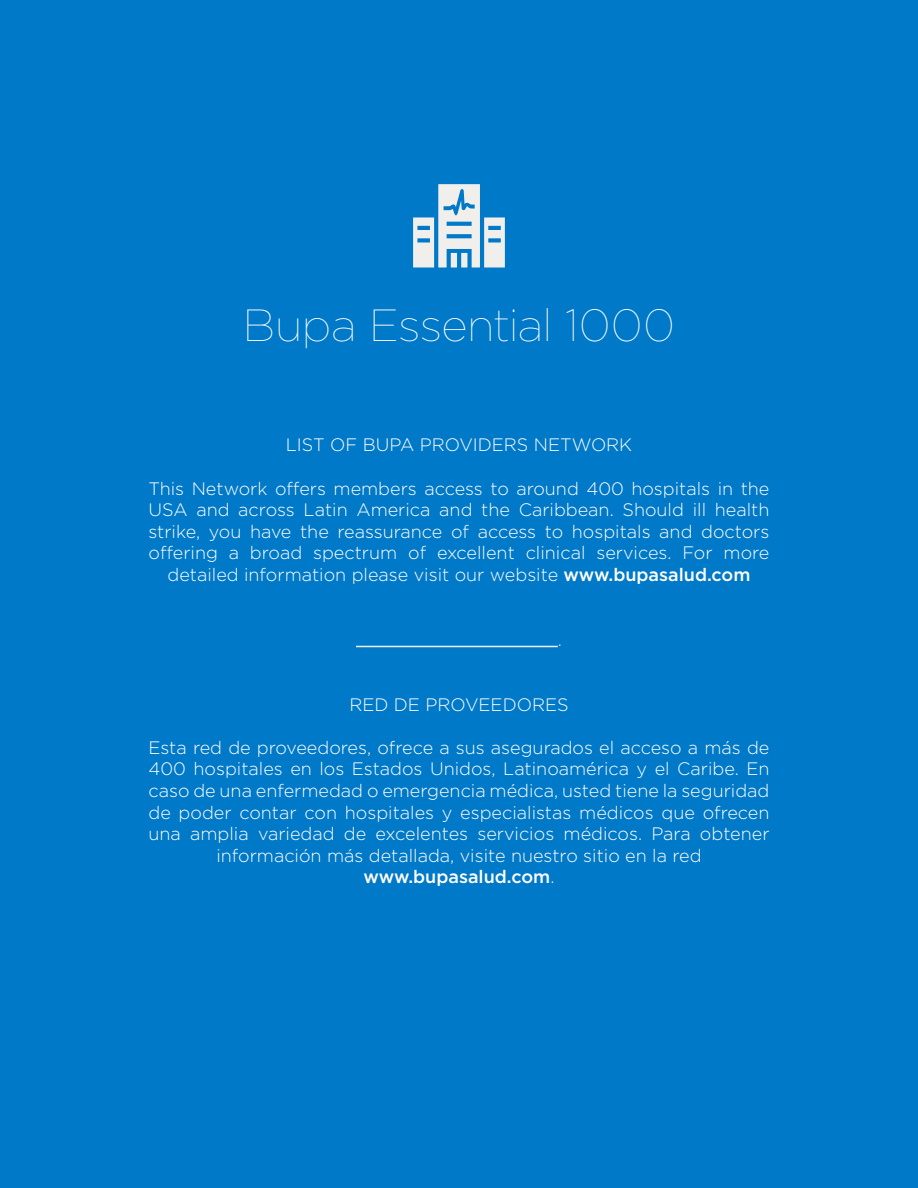
<style>
.page{position:relative;width:918px;height:1188px;background:#0079c8}
.page>*{position:absolute;margin:0;border:0;box-sizing:border-box;transform-origin:0 0}
.t1{font:100 45px "Gotham";letter-spacing:-.01em;color:#fff}
.t2{font:300 18px/21.6px "Gotham";color:#fff;text-align:center}
.t3{font:300 18px "Gotham";color:#f1efeb}
.s1{font-weight:500}
</style>
<div class="page">
<hr style="left:356px;top:646px;width:202px;height:1px;background:#f1efeb">
<svg style="left:413px;top:184px;width:92px;height:84px"></svg>
<h1 class="t1" style="left:243px;top:297px;width:434px">Bupa Essential 1000</h1>
<p class="t2" style="left:286px;top:434px;width:348px">LIST OF BUPA PROVIDERS NETWORK</p>
<p class="t2" style="left:148px;top:477px;width:623px">This Network offers members access to around 400 hospitals in the USA and across Latin America and the Caribbean. Should ill health strike, you have the reassurance of access to hospitals and doctors offering a broad spectrum of excellent clinical services. For more detailed information please visit our website <span class="s1">www.bupasalud.com</span></p>
<p class="t3" style="left:558px;top:628px;width:6px">.</p>
<p class="t2" style="left:349px;top:693px;width:221px">RED DE PROVEEDORES</p>
<p class="t2" style="left:148px;top:736px;width:623px">Esta red de proveedores, ofrece a sus asegurados el acceso a más de 400 hospitales en los Estados Unidos, Latinoamérica y el Caribe. En caso de una enfermedad o emergencia médica, usted tiene la seguridad de poder contar con hospitales y especialistas médicos que ofrecen una amplia variedad de excelentes servicios médicos. Para obtener información más detallada, visite nuestro sitio en la red <span class="s1">www.bupasalud.com</span>.</p>
</div>
